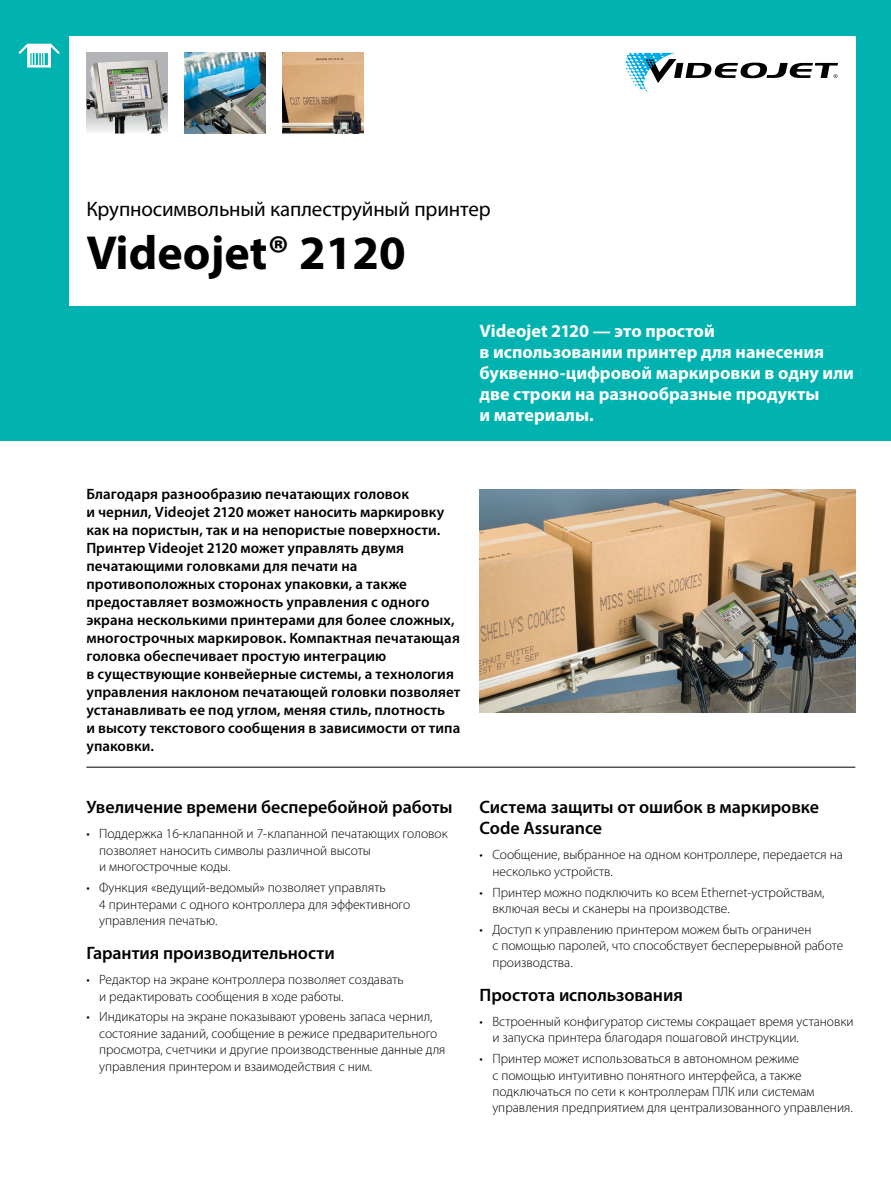
<style>
.page{position:relative;width:891px;height:1188px;background:#fff}
.page>*{position:absolute;margin:0;border:0;box-sizing:border-box;transform-origin:0 0}
.t1{font:700 48px "Myriad Pro";color:#000}
.t2{font:21px "Myriad Pro";letter-spacing:-.01em;color:#000}
.t3{font:700 18px/21px "Myriad Pro";color:#fff}
.t4{font:600 18px/21px "Myriad Pro";letter-spacing:-.005em;color:#000}
.t5{font:600 15px/18px "Myriad Pro";letter-spacing:.005em;color:#000}
.t6{font:300 13.5px/16.5px "Myriad Pro";color:#000}
</style>
<div class="page">
<div style="left:0;top:0;width:891px;height:441px;background:#00b3b0"></div>
<div style="left:69px;top:36px;width:786px;height:270px;background:#fff"></div>
<svg style="left:19px;top:44px;width:41px;height:24px"></svg>
<svg style="left:625px;top:53px;width:213px;height:39px"></svg>
<svg style="left:86px;top:53px;width:81px;height:81px;background:#a7a8a9"></svg>
<img style="left:86px;top:60px;width:68px;height:74px">
<hr style="left:86px;top:767px;width:769px;height:1px;background:#000">
<img style="left:185px;top:53px;width:81px;height:81px">
<img style="left:479px;top:489px;width:376px;height:224px">
<img style="left:283px;top:53px;width:81px;height:81px">
<h2 class="t2" style="left:86px;top:196px;width:406px">Крупносимвольный каплеструйный принтер</h2>
<h1 class="t1" style="left:86px;top:221px;width:321px">Videojet® 2120</h1>
<h3 class="t3" style="left:480px;top:320px;width:376px">Videojet 2120 — это простой<br>в использовании принтер для нанесения буквенно-цифровой маркировки в одну или две строки на разнообразные продукты<br>и материалы.</h3>
<p class="t5" style="left:86px;top:485px;width:376px">Благодаря разнообразию печатающих головок<br>и чернил, Videojet 2120 может наносить маркировку как на пористын, так и на непористые поверхности.<br>Принтер Videojet 2120 может управлять двумя печатающими головками для печати на противоположных сторонах упаковки, а также предоставляет возможность управления с одного экрана несколькими принтерами для более сложных, многострочных маркировок. Компактная печатающая головка обеспечивает простую интеграцию<br>в существующие конвейерные системы, а технология управления наклоном печатающей головки позволяет устанавливать ее под углом, меняя стиль, плотность<br>и высоту текстового сообщения в зависимости от типа упаковки.</p>
<h3 class="t4" style="left:86px;top:796px;width:368px">Увеличение времени бесперебойной работы</h3>
<p class="t6" style="left:99px;top:826px;width:350px;text-indent:-13px">• Поддержка 16-клапанной и 7-клапанной печатающих головок позволяет наносить символы различной высоты<br>и многострочные коды.</p>
<p class="t6" style="left:99px;top:880px;width:313px;text-indent:-13px">• Функция «ведущий-ведомый» позволяет управлять<br>4 принтерами с одного контроллера для эффективного управления печатью.</p>
<h3 class="t4" style="left:86px;top:942px;width:250px">Гарантия производительности</h3>
<p class="t6" style="left:99px;top:971px;width:306px;text-indent:-13px">• Редактор на экране контроллера позволяет создавать и редактировать сообщения в ходе работы.</p>
<p class="t6" style="left:99px;top:1009px;width:348px;text-indent:-13px">• Индикаторы на экране показывают уровень запаса чернил, состояние заданий, сообщение в режисе предварительного просмотра, счетчики и другие производственные данные для управления принтером и взаимодействия с ним.</p>
<h3 class="t4" style="left:480px;top:796px;width:341px">Система защиты от ошибок в маркировке<br>Code Assurance</h3>
<p class="t6" style="left:492px;top:847px;width:352px;text-indent:-13px">• Сообщение, выбранное на одном контроллере, передается на несколько устройств.</p>
<p class="t6" style="left:492px;top:884px;width:334px;text-indent:-13px">• Принтер можно подключить ко всем Ethernet-устройствам, включая весы и сканеры на производстве.</p>
<p class="t6" style="left:492px;top:921px;width:352px;text-indent:-13px">• Доступ к управлению принтером можем быть ограничен<br>с помощью паролей, что способствует бесперерывной работе производства.</p>
<h3 class="t4" style="left:480px;top:984px;width:205px">Простота использования</h3>
<p class="t6" style="left:492px;top:1013px;width:363px;text-indent:-13px">• Встроенный конфигуратор системы сокращает время установки и запуска принтера благодаря пошаговой инструкции.</p>
<p class="t6" style="left:492px;top:1050px;width:362px;text-indent:-13px">• Принтер может использоваться в автономном режиме<br>с помощью интуитивно понятного интерфейса, а также подключаться по сети к контроллерам ПЛК или системам управления предприятием для централизованного управления.</p>
</div>
